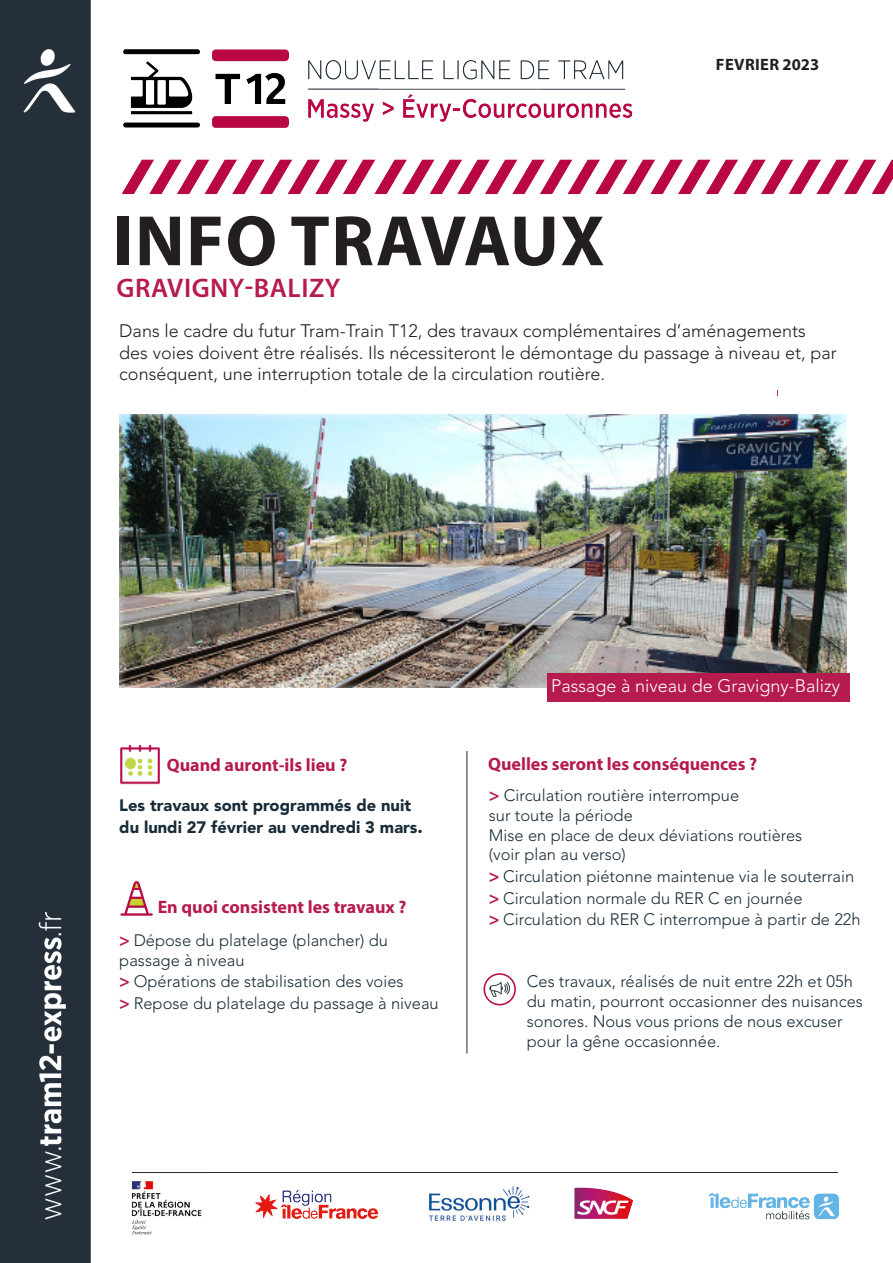
<style>
.page{position:relative;width:893px;height:1263px;background:#fff}
.page>*{position:absolute;margin:0;border:0;box-sizing:border-box;transform-origin:0 0}
.t1{font:700 72px "Myriad Pro";letter-spacing:.02em;color:#231f20}
.t2{font:600 27px "Myriad Pro";letter-spacing:.02em;color:#b61b4e}
.t3{font:300 18px/21.6px "Avenir LT Std";color:#231f20}
.t4{font:700 18px "Myriad Pro";color:#b61b4e}
.t5{font:300 18px "Avenir LT Std";color:#fff}
.t6{font:300 16.5px/19.8px "Avenir LT Std";color:#182b38}
.t7{font:900 16.5px "Avenir LT Std";color:#182b38}
.t8{font:700 16.5px "Myriad Pro";letter-spacing:.02em;color:#231f20}
.s1{font-size:18px;color:#231f20}
.s2{font-family:"Myriad Pro";font-weight:700;font-size:18px;color:#b61b4e}
</style>
<div class="page">
<img style="left:0;top:0;width:893px;height:1263px">
<div style="left:108px;top:211px;width:669px;height:206px;background:#fff"></div>
<div style="left:108px;top:340px;width:679px;height:50px;background:#fff"></div>
<div style="left:716px;top:89px;width:115px;height:30px;background:#fff"></div>
<div style="left:110px;top:404px;width:746px;height:294px;background:#fff"></div>
<div style="left:115px;top:413px;width:732px;height:277px;background:#fff;opacity:.75"></div>
<div style="left:116px;top:961px;width:737px;height:185px;background:#fff"></div>
<img style="left:116px;top:881px;width:37px;height:38px">
<hr style="left:467px;top:751px;width:1px;height:302px;background:#182b38">
<img style="left:483px;top:973px;width:33px;height:33px">
<img style="left:116px;top:746px;width:47px;height:39px">
<div style="left:547px;top:674px;width:303px;height:28px;background:#b61b4e"></div>
<img style="left:421px;top:1181px;width:115px;height:49px">
<p class="t1" style="left:113px;top:194px;width:493px">INFO TRAVAUX</p>
<p class="t2" style="left:116px;top:271px;width:225px">GRAVIGNY-BALIZY</p>
<p class="t8" style="left:716px;top:54px;width:105px">FEVRIER 2023</p>
<p class="t3" style="left:119px;top:320px;width:719px">Dans le cadre du futur Tram-Train T12, des travaux complémentaires d’aménagements des voies doivent être réalisés. Ils nécessiteront le démontage du passage à niveau et, par conséquent, une interruption totale de la circulation routière.</p>
<p class="t4" style="left:167px;top:753px;width:182px">Quand auront-ils lieu ?</p>
<p class="t7" style="left:119px;top:795px;width:293px">Les travaux sont programmés de nuit</p>
<p class="t7" style="left:119px;top:817px;width:305px">du lundi 27 février au vendredi 3 mars<span class="s1">.</span></p>
<p class="t4" style="left:158px;top:895px;width:250px">En quoi consistent les travaux ?</p>
<p class="t6" style="left:119px;top:930px;width:270px"><span class="s2">&gt;</span> Dépose du platelage (plancher) du</p>
<p class="t6" style="left:119px;top:950px;width:127px">passage à niveau</p>
<p class="t6" style="left:119px;top:972px;width:286px"><span class="s2">&gt;</span> Opérations de stabilisation des voies</p>
<p class="t6" style="left:119px;top:993px;width:321px"><span class="s2">&gt;</span> Repose du platelage du passage à niveau</p>
<p class="t5" style="left:551px;top:675px;width:291px">Passage à niveau de Gravigny-Balizy</p>
<p class="t4" style="left:488px;top:752px;width:271px">Quelles seront les conséquences ?</p>
<p class="t6" style="left:489px;top:785px;width:252px"><span class="s2">&gt;</span> Circulation routière interrompue</p>
<p class="t6" style="left:489px;top:805px;width:145px">sur toute la période</p>
<p class="t6" style="left:489px;top:825px;width:315px">Mise en place de deux déviations routières</p>
<p class="t6" style="left:489px;top:845px;width:138px">(voir plan au verso)</p>
<p class="t6" style="left:489px;top:866px;width:367px"><span class="s2">&gt;</span> Circulation piétonne maintenue via le souterrain</p>
<p class="t6" style="left:489px;top:888px;width:315px"><span class="s2">&gt;</span> Circulation normale du RER C en journée</p>
<p class="t6" style="left:489px;top:910px;width:373px"><span class="s2">&gt;</span> Circulation du RER C interrompue à partir de 22h</p>
<p class="t6" style="left:527px;top:972px;width:338px">Ces travaux, réalisés de nuit entre 22h et 05h du matin, pourront occasionner des nuisances sonores. Nous vous prions de nous excuser pour la gêne occasionnée.</p>
</div>
